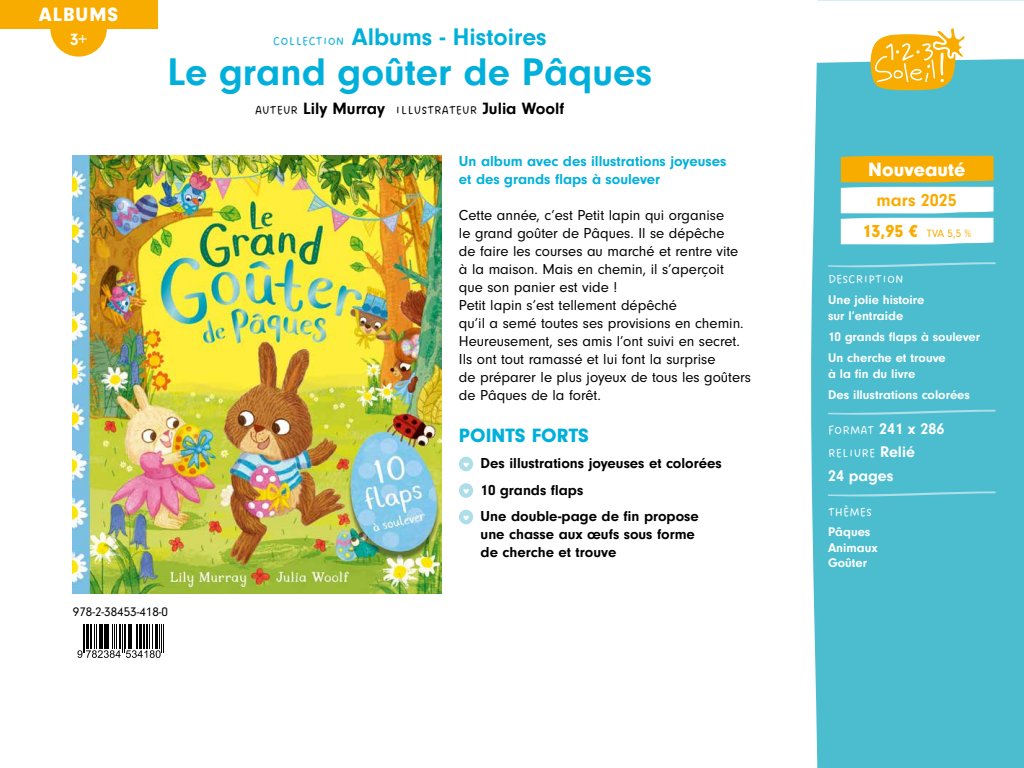
<style>
.page{position:relative;width:1024px;height:768px;background:#fff}
.page>*{position:absolute;margin:0;border:0;box-sizing:border-box;transform-origin:0 0}
.t1{font:700 40px "Neuzeit Gro";color:#00b0db}
.t2{font:700 25px "Neuzeit Gro";color:#00b0db}
.t3{font:900 20px "Neuzeit Gro";letter-spacing:.005em;color:#fff}
.t4{font:900 20px "Neuzeit Gro";color:#00b0db}
.t5{font:700 18px "Neuzeit Gro";color:#f8ac00}
.t6{font:700 17px "Neuzeit Gro";color:#000}
.t7{font:700 17px "Neuzeit Gro";color:#fff}
.t8{font:700 16px "Neuzeit Gro";color:#fff}
.t9{font:15px/18px "Neuzeit Gro";color:#000}
.t10{font:700 15px/26.5px "Neuzeit Gro";color:#000}
.t11{font:700 15px/18px "Neuzeit Gro";color:#00b0db}
.t12{font:700 13px/15.6px "Neuzeit Gro";color:#fff}
.t13{font:13px "Dreaming Outloud Sans";color:#fff}
.t14{font:13px "Neuzeit Gro";color:#000}
.t15{font:11px "Neuzeit Gro";color:#f8ac00}
.s1{font-family:"Dreaming Outloud Sans";font-weight:400;font-size:13px}
.s2{font-weight:900;font-size:18px}
.s3{font-family:"Neuzeit Gro";font-weight:700;font-size:16px}
</style>
<div class="page">
<div style="left:811px;top:72px;width:213px;height:696px;background:#4bbdcf"></div>
<svg style="left:0;top:0;width:1024px;height:72px"></svg>
<svg style="left:871px;top:28px;width:94px;height:62px"></svg>
<img style="left:73px;top:155px;width:369px;height:438px">
<svg style="left:77px;top:624px;width:87px;height:34px"></svg>
<div style="left:459px;top:457px;width:14px;height:14px;background:#aedee7;border-radius:50%"></div>
<svg style="left:463px;top:462px;width:6px;height:5px"></svg>
<div style="left:459px;top:483px;width:14px;height:15px;background:#aedee7;border-radius:50%"></div>
<svg style="left:463px;top:489px;width:6px;height:5px"></svg>
<div style="left:459px;top:510px;width:14px;height:14px;background:#aedee7;border-radius:50%"></div>
<svg style="left:463px;top:515px;width:6px;height:5px"></svg>
<svg style="left:828px;top:262px;width:168px;height:5px"></svg>
<svg style="left:828px;top:410px;width:168px;height:5px"></svg>
<svg style="left:828px;top:491px;width:168px;height:6px"></svg>
<svg style="left:841px;top:156px;width:153px;height:88px"></svg>
<div style="left:0;top:0;width:157px;height:28px;background:#f8ac00"></div>
<svg style="left:50px;top:28px;width:57px;height:29px"></svg>
<h3 class="t3" style="left:39px;top:3px;width:81px">ALBUMS</h3>
<p class="t7" style="left:70px;top:30px;width:18px">3+</p>
<h2 class="t2" style="left:273px;top:23px;width:275px"><span class="s1">COLLECTION</span> Albums - Histoires</h2>
<h1 class="t1" style="left:167px;top:50px;width:486px">Le grand goûter de Pâques</h1>
<p class="t6" style="left:255px;top:99px;width:311px"><span class="s1">AUTEUR</span> Lily Murray <span class="s1">ILLUSTRATEUR</span> Julia Woolf</p>
<p class="t11" style="left:459px;top:152px;width:269px">Un album avec des illustrations joyeuses et des grands flaps à soulever</p>
<p class="t9" style="left:459px;top:206px;width:294px">Cette année, c’est Petit lapin qui organise<br>le grand goûter de Pâques. Il se dépêche<br>de faire les courses au marché et rentre vite<br>à la maison. Mais en chemin, il s’aperçoit que son panier est vide !<br>Petit lapin s’est tellement dépêché<br>qu’il a semé toutes ses provisions en chemin.<br>Heureusement, ses amis l’ont suivi en secret.<br>Ils ont tout ramassé et lui font la surprise<br>de préparer le plus joyeux de tous les goûters de Pâques de la forêt.</p>
<h3 class="t4" style="left:459px;top:424px;width:132px">POINTS FORTS</h3>
<p class="t10" style="left:481px;top:450px;width:243px">Des illustrations joyeuses et colorées<br>10 grands flaps<br>Une double-page de fin propose</p>
<p class="t10" style="left:481px;top:526px;width:216px;line-height:18px">une chasse aux œufs sous forme de cherche et trouve</p>
<p class="t14" style="left:73px;top:605px;width:97px">978-2-38453-418-0</p>
<h3 class="t3" style="left:868px;top:158px;width:99px">Nouveauté</h3>
<p class="t5" style="left:877px;top:190px;width:82px">mars 2025</p>
<p class="t15" style="left:862px;top:228px;width:110px"><span class="s2">13,95 €</span> TVA 5,5 %</p>
<p class="t13" style="left:828px;top:272px;width:77px">DESCRIPTION</p>
<p class="t12" style="left:828px;top:292px;width:98px">Une jolie histoire sur l’entraide</p>
<p class="t12" style="left:828px;top:326px;width:154px;line-height:21.3px">10 grands flaps à soulever<br>Un cherche et trouve</p>
<p class="t12" style="left:828px;top:363px;width:143px;line-height:21.3px">à la fin du livre<br>Des illustrations colorées</p>
<p class="t8" style="left:828px;top:420px;width:118px"><span class="s1">FORMAT</span> 241 x 286</p>
<p class="t13" style="left:828px;top:446px;width:88px">RELIURE <span class="s3">Relié</span></p>
<p class="t8" style="left:828px;top:467px;width:67px">24 pages</p>
<p class="t13" style="left:828px;top:505px;width:45px">THÈMES</p>
<p class="t12" style="left:828px;top:524px;width:51px">Pâques<br>Animaux<br>Goûter</p>
</div>
